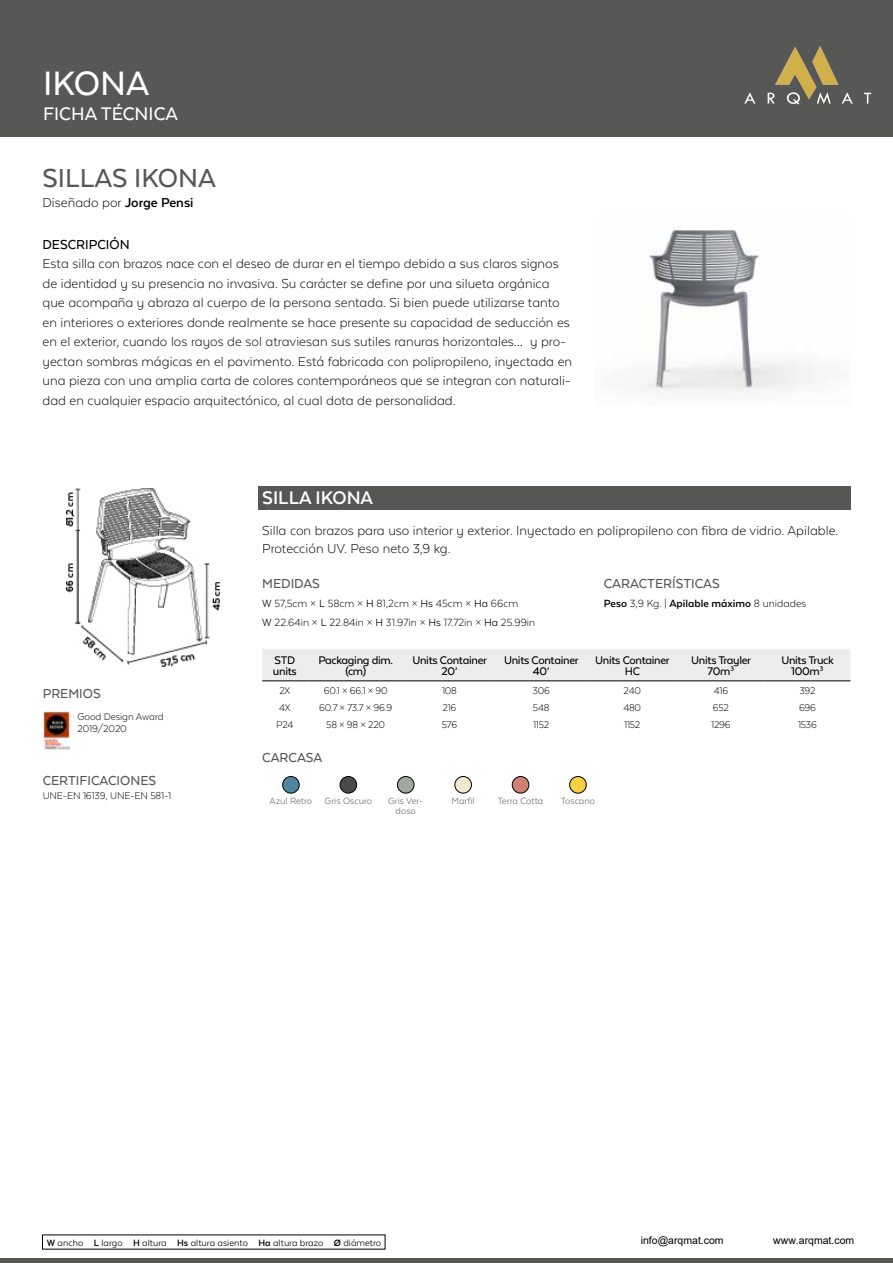
<style>
.page{position:relative;width:893px;height:1263px;background:#fff}
.page>*{position:absolute;margin:0;border:0;box-sizing:border-box;transform-origin:0 0}
.t1{font:500 39px "Texta Alt";color:#fff}
.t2{font:500 30px "Texta Alt";color:#575756}
.t3{font:500 21px "Texta Alt";color:#fff}
.t4{font:700 21px "Texta Alt";color:#fff}
.t5{font:300 15px/19.5px "Texta Alt";color:#000}
.t6{font:500 15px "Texta Alt";color:#575756}
.t7{font:500 15px "Texta Alt";color:#000}
.t8{font:500 12.75px/10.5px "Texta Alt";letter-spacing:-.025em;color:#000;text-align:center}
.t9{font:300 12px/18.6px "Texta Alt";color:#000}
.t10{font:700 12px "Texta Alt";color:#000}
.t11{font:300 11.25px/12px "Texta Alt";letter-spacing:-.02em;color:#000}
.t12{font:10.5px "Texta Alt";color:#000}
.t13{font:10.5px/10.5px "Texta Alt";color:#706f6f;text-align:center}
.t14{font:10.5px "Arial";color:#000}
.s1{font-weight:700}
.s2{font-weight:400}
.s3{font-weight:300}
</style>
<div class="page">
<hr style="left:0;top:1259px;width:893px;height:4px;background:#575756">
<div style="left:0;top:0;width:893px;height:137px;background:#575756"></div>
<img style="left:647px;top:226px;width:165px;height:166px">
<div style="left:258px;top:486px;width:592px;height:23px;background:#575756"></div>
<div style="left:262px;top:649px;width:588px;height:32px;background:#ededed"></div>
<hr style="left:262px;top:681px;width:46px;height:1px;background:#000">
<hr style="left:308px;top:681px;width:96px;height:1px;background:#000">
<hr style="left:404px;top:681px;width:91px;height:1px;background:#000">
<hr style="left:495px;top:681px;width:92px;height:1px;background:#000">
<hr style="left:587px;top:681px;width:90px;height:1px;background:#000">
<hr style="left:677px;top:681px;width:88px;height:1px;background:#000">
<hr style="left:765px;top:681px;width:85px;height:1px;background:#000">
<img style="left:283px;top:776px;width:16px;height:17px;border-radius:8px">
<div style="left:282px;top:776px;width:17px;height:17px;border:1px solid #000;border-radius:50%"></div>
<img style="left:340px;top:776px;width:17px;height:17px;border-radius:8px">
<div style="left:340px;top:776px;width:17px;height:17px;border:1px solid #000;border-radius:50%"></div>
<img style="left:397px;top:776px;width:17px;height:17px;border-radius:8px">
<div style="left:397px;top:776px;width:17px;height:17px;border:1px solid #000;border-radius:50%"></div>
<img style="left:455px;top:776px;width:16px;height:17px;border-radius:8px">
<div style="left:455px;top:776px;width:17px;height:17px;border:1px solid #000;border-radius:50%"></div>
<img style="left:512px;top:776px;width:17px;height:17px;border-radius:8px">
<div style="left:512px;top:776px;width:17px;height:17px;border:1px solid #000;border-radius:50%"></div>
<img style="left:570px;top:776px;width:16px;height:17px;border-radius:8px">
<div style="left:569px;top:776px;width:17px;height:17px;border:1px solid #000;border-radius:50%"></div>
<img style="left:66px;top:488px;width:154px;height:179px">
<img style="left:43px;top:712px;width:28px;height:38px">
<img style="left:744px;top:46px;width:128px;height:59px">
<h1 class="t1" style="left:43px;top:63px;width:108px">IKONA</h1>
<h3 class="t3" style="left:43px;top:103px;width:136px">FICHA TÉCNICA</h3>
<h2 class="t2" style="left:43px;top:163px;width:175px">SILLAS IKONA</h2>
<p class="t5" style="left:43px;top:192px;width:153px">Diseñado por <span class="s1">Jorge Pensi</span></p>
<p class="t7" style="left:43px;top:236px;width:89px">DESCRIPCIÓN</p>
<p class="t5" style="left:43px;top:254px;width:531px">Esta silla con brazos nace con el deseo de durar en el tiempo debido a sus claros signos de identidad y su presencia no invasiva. Su carácter se define por una silueta orgánica que acompaña y abraza al cuerpo de la persona sentada. Si bien puede utilizarse tanto en interiores o exteriores donde realmente se hace presente su capacidad de seducción es en el exterior, cuando los rayos de sol atraviesan sus sutiles ranuras horizontales… y pro&shy;yectan sombras mágicas en el pavimento. Está fabricada con polipropileno, inyectada en una pieza con una amplia carta de colores contemporáneos que se integran con naturali&shy;dad en cualquier espacio arquitectónico, al cual dota de personalidad.</p>
<p class="t6" style="left:43px;top:685px;width:60px">PREMIOS</p>
<p class="t11" style="left:77px;top:711px;width:88px">Good Design Award<br>2019/2020</p>
<p class="t6" style="left:43px;top:773px;width:115px">CERTIFICACIONES</p>
<p class="t11" style="left:43px;top:789px;width:130px">UNE-EN 16139, UNE-EN 581-1</p>
<h3 class="t4" style="left:262px;top:487px;width:112px">SILLA IKONA</h3>
<p class="t5" style="left:262px;top:521px;width:578px;line-height:18px">Silla con brazos para uso interior y exterior. Inyectado en polipropileno con fibra de vidrio. Apilable.<br>Protección UV. Peso neto 3,9 kg.</p>
<p class="t6" style="left:262px;top:576px;width:59px">MEDIDAS</p>
<p class="t9" style="left:262px;top:594px;width:275px"><span class="s2">W</span> 57,5cm × <span class="s2">L</span> 58cm × <span class="s2">H</span> 81,2cm × <span class="s2">Hs</span> 45cm × <span class="s2">Ha</span> 66cm<br><span class="s2">W</span> 22.64in × <span class="s2">L</span> 22.84in × <span class="s2">H</span> 31.97in × <span class="s2">Hs</span> 17.72in × <span class="s2">Ha</span> 25.99in</p>
<p class="t6" style="left:604px;top:576px;width:117px">CARACTERÍSTICAS</p>
<p class="t10" style="left:604px;top:597px;width:204px">Peso <span class="s3">3,9 Kg. |</span> Apilable máximo <span class="s3">8 unidades</span></p>
<p class="t8" style="left:273px;top:655px;width:25px;text-align:left">STD units</p>
<p class="t8" style="left:318px;top:655px;width:76px">Packaging dim. (cm)</p>
<p class="t8" style="left:412px;top:655px;width:76px">Units Container<br>20’</p>
<p class="t8" style="left:504px;top:655px;width:76px">Units Container<br>40’</p>
<p class="t8" style="left:595px;top:655px;width:76px">Units Container<br>HC</p>
<p class="t8" style="left:691px;top:655px;width:61px">Units Trayler<br>70m³</p>
<p class="t8" style="left:781px;top:655px;width:54px">Units Truck<br>100m³</p>
<p class="t11" style="left:279px;top:684px;width:12px">2X</p>
<p class="t11" style="left:324px;top:684px;width:65px">60.1 × 66.1 × 90</p>
<p class="t11" style="left:442px;top:684px;width:16px">108</p>
<p class="t11" style="left:532px;top:684px;width:19px">306</p>
<p class="t11" style="left:624px;top:684px;width:19px">240</p>
<p class="t11" style="left:714px;top:684px;width:16px">416</p>
<p class="t11" style="left:799px;top:684px;width:18px">392</p>
<p class="t11" style="left:279px;top:701px;width:13px">4X</p>
<p class="t11" style="left:319px;top:701px;width:74px">60.7 × 73.7 × 96.9</p>
<p class="t11" style="left:443px;top:701px;width:15px">216</p>
<p class="t11" style="left:533px;top:701px;width:18px">548</p>
<p class="t11" style="left:623px;top:701px;width:19px">480</p>
<p class="t11" style="left:713px;top:701px;width:18px">652</p>
<p class="t11" style="left:799px;top:701px;width:19px">696</p>
<p class="t11" style="left:276px;top:718px;width:19px">P24</p>
<p class="t11" style="left:326px;top:718px;width:60px">58 × 98 × 220</p>
<p class="t11" style="left:442px;top:718px;width:17px">576</p>
<p class="t11" style="left:533px;top:718px;width:18px">1152</p>
<p class="t11" style="left:624px;top:718px;width:18px">1152</p>
<p class="t11" style="left:711px;top:718px;width:21px">1296</p>
<p class="t11" style="left:798px;top:718px;width:21px">1536</p>
<p class="t6" style="left:262px;top:750px;width:62px">CARCASA</p>
<p class="t13" style="left:270px;top:795px;width:104px">Azul Retro Gris Oscuro</p>
<p class="t13" style="left:388px;top:795px;width:37px">Gris Ver&shy;doso</p>
<p class="t13" style="left:451px;top:795px;width:25px">Marfil</p>
<p class="t13" style="left:498px;top:795px;width:47px">Terra Cotta</p>
<p class="t13" style="left:561px;top:795px;width:36px">Toscano</p>
<p class="t12" style="left:47px;top:1237px;width:336px"><span class="s1">W</span> ancho <span class="s1">L</span> largo <span class="s1">H</span> altura <span class="s1">Hs</span> altura asiento <span class="s1">Ha</span> altura brazo <span class="s1">Ø</span> diámetro</p>
<p class="t14" style="left:641px;top:1235px;width:84px">info@arqmat.com</p>
<p class="t14" style="left:773px;top:1235px;width:83px">www.arqmat.com</p>
</div>
